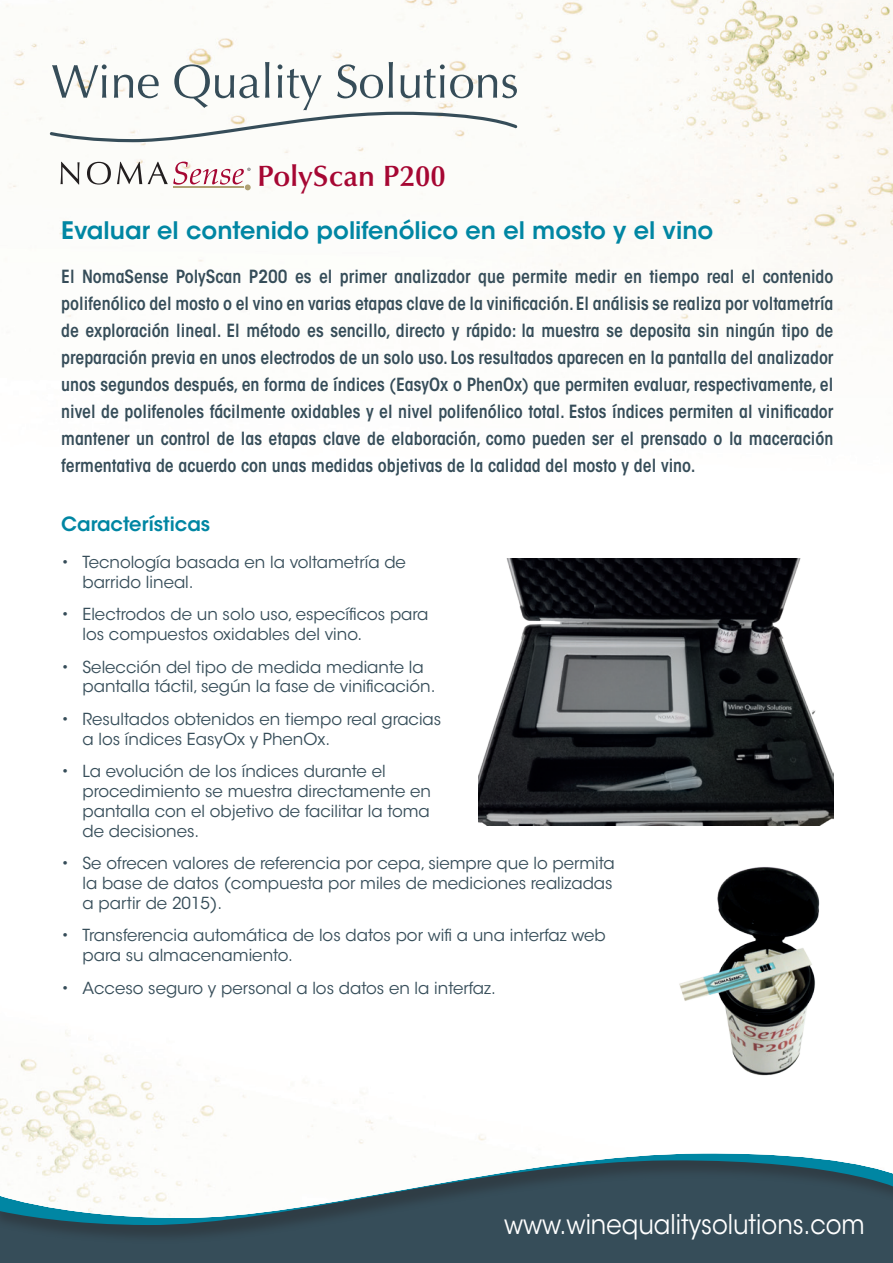
<style>
.page{position:relative;width:893px;height:1263px;background:#fff}
.page>*{position:absolute;margin:0;border:0;box-sizing:border-box;transform-origin:0 0}
.t1{font:600 29.55px "Optima LT Std";color:#a60733}
.t2{font:27px "ITC Avant Garde Std";color:#fff;scale:.9 1}
.t3{font:600 24px "ITC Avant Garde Std";color:#0086a3}
.t4{font:600 19.5px "ITC Avant Garde Std";color:#0086a3}
.t5{font:600 condensed 18px/27px "ITC Avant Garde Std";color:#364d59;text-align:justify}
.t6{font:16.5px/19.8px "ITC Avant Garde Std";color:#364d59}
</style>
<div class="page">
<div style="left:0;top:1155px;width:893px;height:108px;background:#364d59"></div>
<div style="left:0;top:1130px;width:893px;height:114px;background:#231f20;opacity:.35"></div>
<svg style="left:0;top:1218px;width:893px;height:7px"></svg>
<img style="left:0;top:1030px;width:893px;height:188px">
<img style="left:6px;top:0;width:887px;height:826px">
<svg style="left:50px;top:62px;width:467px;height:80px"></svg>
<svg style="left:60px;top:162px;width:20px;height:23px"></svg>
<svg style="left:87px;top:162px;width:24px;height:23px"></svg>
<svg style="left:117px;top:162px;width:25px;height:22px"></svg>
<svg style="left:148px;top:162px;width:103px;height:28px"></svg>
<img style="left:645px;top:867px;width:188px;height:218px">
<img style="left:478px;top:559px;width:355px;height:266px">
<h1 class="t1" style="left:257px;top:158px;width:190px">PolyScan P200</h1>
<h3 class="t3" style="left:61px;top:215px;width:654px">Evaluar el contenido polifenólico en el mosto y el vino</h3>
<p class="t5" style="left:61px;top:263px;width:774px">El NomaSense PolyScan P200 es el primer analizador que permite medir en tiempo real el contenido polifenólico del mosto o el vino en varias etapas clave de la vinificación. El análisis se realiza por voltametría de exploración lineal. El método es sencillo, directo y rápido: la muestra se deposita sin ningún tipo de preparación previa en unos electrodos de un solo uso. Los resultados aparecen en la pantalla del analizador unos segundos después, en forma de índices (EasyOx o PhenOx) que permiten evaluar, respectivamente, el nivel de polifenoles fácilmente oxidables y el nivel polifenólico total. Estos índices permiten al vinificador mantener un control de las etapas clave de elaboración, como pueden ser el prensado o la maceración fermentativa de acuerdo con unas medidas objetivas de la calidad del mosto y del vino.</p>
<p class="t4" style="left:61px;top:511px;width:151px">Características</p>
<p class="t6" style="left:82px;top:552px;width:325px;text-indent:-21px">• Tecnología basada en la voltametría de barrido lineal.</p>
<p class="t6" style="left:82px;top:604px;width:348px;text-indent:-21px">• Electrodos de un solo uso, específicos para los compuestos oxidables del vino.</p>
<p class="t6" style="left:82px;top:657px;width:355px;text-indent:-21px">• Selección del tipo de medida mediante la pantalla táctil, según la fase de vinificación.</p>
<p class="t6" style="left:82px;top:709px;width:360px;text-indent:-21px">• Resultados obtenidos en tiempo real gracias a los índices EasyOx y PhenOx.</p>
<p class="t6" style="left:82px;top:762px;width:350px;text-indent:-21px">• La evolución de los índices durante el procedimiento se muestra directamente en pantalla con el objetivo de facilitar la toma de decisiones.</p>
<p class="t6" style="left:82px;top:853px;width:534px;text-indent:-21px">• Se ofrecen valores de referencia por cepa, siempre que lo permita la base de datos (compuesta por miles de mediciones realizadas a partir de 2015).</p>
<p class="t6" style="left:82px;top:926px;width:525px;text-indent:-21px">• Transferencia automática de los datos por wifi a una interfaz web para su almacenamiento.</p>
<p class="t6" style="left:61px;top:978px;width:436px">• Acceso seguro y personal a los datos en la interfaz.</p>
<h2 class="t2" style="left:504px;top:1207px;width:402px">www.winequalitysolutions.com</h2>
</div>
